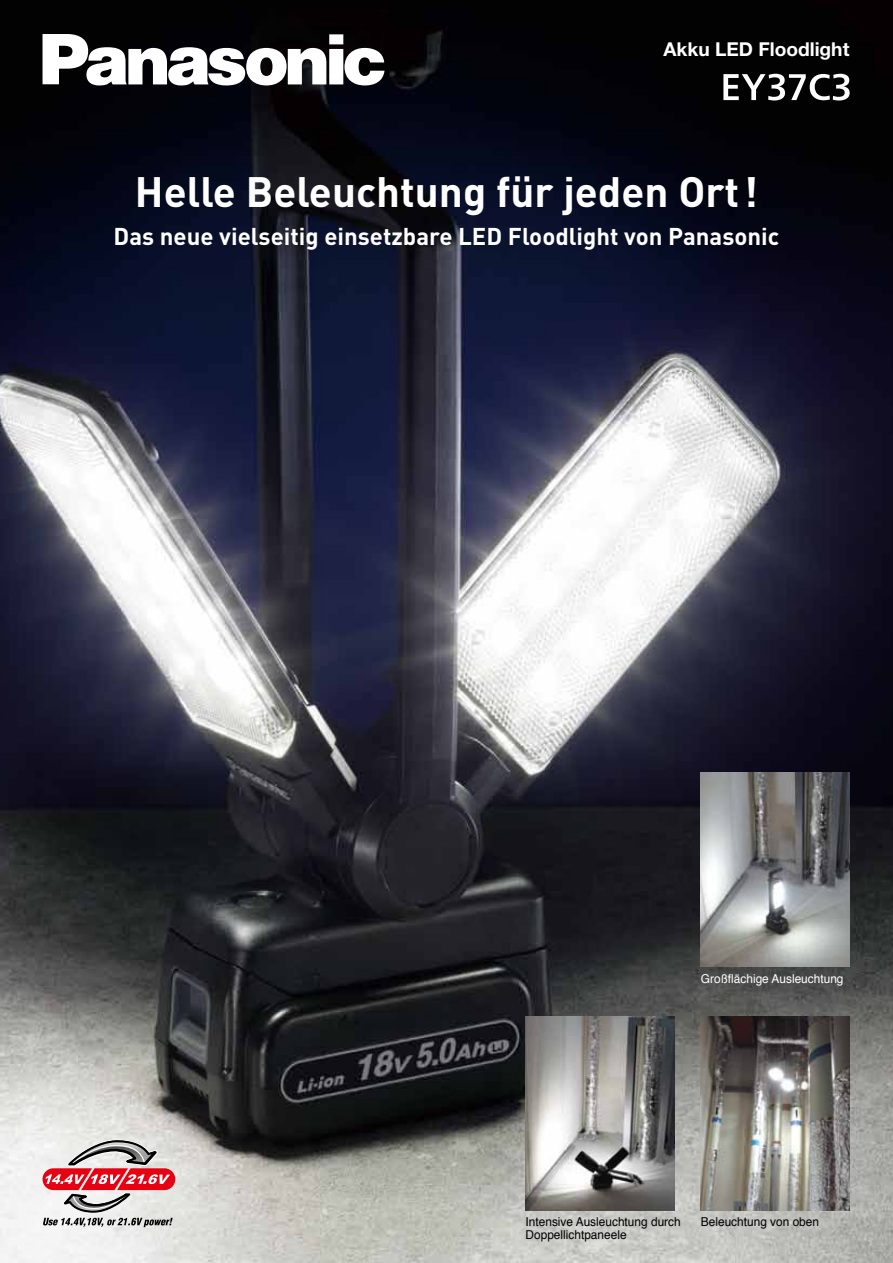
<style>
.page{position:relative;width:893px;height:1263px;background:#fff}
.page>*{position:absolute;margin:0;border:0;box-sizing:border-box;transform-origin:0 0}
.t1{font:700 42px "DIN";color:#fff}
.t2{font:700 24px "DIN";color:#fff}
.t3{font:700 19.2px "Helvetica Neue LT Std";color:#fff}
.t4{font:12.3px/13.6px "Helvetica";color:#000}
.t5{font:12.3px "Helvetica";color:#fff}
</style>
<div class="page">
<img style="left:0;top:0;width:893px;height:1263px">
<img style="left:526px;top:1017px;width:148px;height:193px">
<svg style="left:43px;top:34px;width:341px;height:51px"></svg>
<img style="left:701px;top:1017px;width:149px;height:193px">
<img style="left:701px;top:772px;width:149px;height:194px">
<svg style="left:43px;top:1139px;width:132px;height:88px"></svg>
<svg style="left:723px;top:74px;width:127px;height:26px"></svg>
<h3 class="t3" style="left:663px;top:37px;width:187px">Akku LED Floodlight</h3>
<h1 class="t1" style="left:135px;top:164px;width:625px">Helle Beleuchtung für jeden Ort!</h1>
<h2 class="t2" style="left:114px;top:221px;width:667px">Das neue vielseitig einsetzbare LED Floodlight von Panasonic</h2>
<p class="t5" style="left:701px;top:970px;width:144px">Großflächige Ausleuchtung</p>
<p class="t4" style="left:526px;top:1215px;width:157px">Intensive Ausleuchtung durch<br>Doppellichtpaneele</p>
<p class="t4" style="left:701px;top:1216px;width:120px">Beleuchtung von oben</p>
</div>
